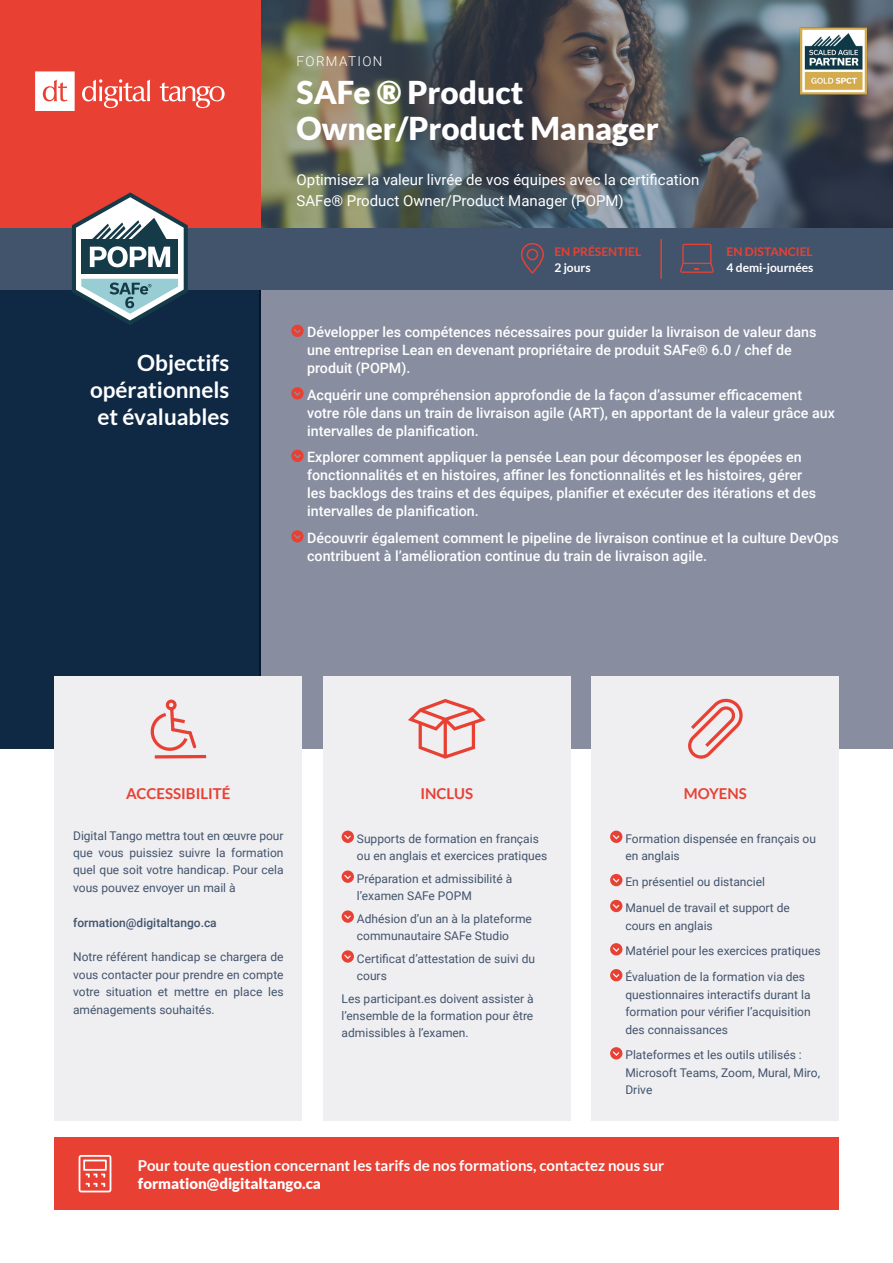
<style>
.page{position:relative;width:893px;height:1263px;background:#fff}
.page>*{position:absolute;margin:0;border:0;box-sizing:border-box;transform-origin:0 0}
.t1{font:900 31.5px/36px "Lato";color:#fff}
.t2{font:700 22.5px/27px "Lato";color:#fff;text-align:right}
.t3{font:15px/21px "Roboto";color:#fff}
.t4{font:700 15px "Lato";color:#fff}
.t5{font:700 15px "Lato";color:#e84033}
.t6{font:900 15px "Lato";color:#fff}
.t7{font:500 14.25px/18px "Roboto";color:#fff}
.t8{font:300 13.5px "Roboto";letter-spacing:.1em;color:#fff}
.t9{font:12px/17.4px "Roboto";color:#42546c}
.t10{font:500 12px "Roboto";color:#42546c}
.t11{font:700 12px "Lato";color:#e84133}
.t12{font:700 12px "Lato";color:#fff}
</style>
<div class="page">
<div style="left:0;top:259px;width:260px;height:489px;background:#0f2945"></div>
<div style="left:259px;top:274px;width:634px;height:474px;background:#888ea0"></div>
<img style="left:260px;top:0;width:633px;height:228px">
<div style="left:0;top:0;width:260px;height:228px;background:#e84133"></div>
<svg style="left:82px;top:79px;width:68px;height:29px"></svg>
<svg style="left:160px;top:82px;width:65px;height:26px"></svg>
<svg style="left:35px;top:71px;width:40px;height:40px;background:#fbe6e4"></svg>
<div style="left:0;top:228px;width:893px;height:62px;background:#42546c"></div>
<svg style="left:291px;top:325px;width:13px;height:12px"></svg>
<svg style="left:291px;top:387px;width:13px;height:12px"></svg>
<svg style="left:291px;top:450px;width:13px;height:12px"></svg>
<svg style="left:291px;top:530px;width:13px;height:12px"></svg>
<svg style="left:72px;top:192px;width:116px;height:133px"></svg>
<div style="left:55px;top:676px;width:247px;height:444px;background:#efeef1"></div>
<div style="left:323px;top:676px;width:247px;height:444px;background:#efeef1"></div>
<div style="left:592px;top:676px;width:247px;height:444px;background:#efeef1"></div>
<div style="left:54px;top:1137px;width:785px;height:73px;background:#e84033"></div>
<svg style="left:342px;top:831px;width:12px;height:12px"></svg>
<svg style="left:342px;top:870px;width:12px;height:13px"></svg>
<svg style="left:342px;top:910px;width:12px;height:13px"></svg>
<svg style="left:342px;top:950px;width:12px;height:13px"></svg>
<svg style="left:610px;top:831px;width:12px;height:12px"></svg>
<svg style="left:610px;top:874px;width:12px;height:12px"></svg>
<svg style="left:610px;top:900px;width:12px;height:12px"></svg>
<svg style="left:610px;top:943px;width:12px;height:12px"></svg>
<svg style="left:610px;top:969px;width:12px;height:12px"></svg>
<svg style="left:610px;top:1047px;width:12px;height:12px"></svg>
<svg style="left:688px;top:698px;width:55px;height:61px"></svg>
<svg style="left:408px;top:699px;width:78px;height:60px"></svg>
<hr style="left:155px;top:755px;width:51px;height:3px;background:#e84033">
<svg style="left:150px;top:699px;width:46px;height:52px"></svg>
<svg style="left:79px;top:1155px;width:32px;height:37px"></svg>
<svg style="left:520px;top:243px;width:24px;height:31px"></svg>
<svg style="left:680px;top:244px;width:34px;height:29px"></svg>
<hr style="left:660px;top:239px;width:2px;height:40px;background:#e84133">
<img style="left:797px;top:25px;width:73px;height:72px">
<p class="t8" style="left:297px;top:52px;width:87px">FORMATION</p>
<h1 class="t1" style="left:297px;top:74px;width:364px">SAFe ® Product<br>Owner/Product Manager</h1>
<p class="t3" style="left:297px;top:168px;width:404px">Optimisez la valeur livrée de vos équipes avec la certification<br>SAFe® Product Owner/Product Manager (POPM)</p>
<h2 class="t2" style="left:90px;top:349px;width:141px">Objectifs opérationnels et évaluables</h2>
<p class="t11" style="left:554px;top:245px;width:88px">EN PRÉSENTIEL</p>
<p class="t11" style="left:727px;top:245px;width:88px">EN DISTANCIEL</p>
<p class="t12" style="left:554px;top:260px;width:38px">2 jours</p>
<p class="t12" style="left:727px;top:260px;width:88px">4 demi-journées</p>
<p class="t7" style="left:307px;top:322px;width:511px">Développer les compétences nécessaires pour guider la livraison de valeur dans une entreprise Lean en devenant propriétaire de produit SAFe® 6.0 / chef de produit (POPM).</p>
<p class="t7" style="left:307px;top:385px;width:529px">Acquérir une compréhension approfondie de la façon d’assumer efficacement votre rôle dans un train de livraison agile (ART), en apportant de la valeur grâce aux intervalles de planification.</p>
<p class="t7" style="left:307px;top:447px;width:510px">Explorer comment appliquer la pensée Lean pour décomposer les épopées en fonctionnalités et en histoires, affiner les fonctionnalités et les histoires, gérer les backlogs des trains et des équipes, planifier et exécuter des itérations et des intervalles de planification.</p>
<p class="t7" style="left:307px;top:528px;width:533px">Découvrir également comment le pipeline de livraison continue et la culture DevOps contribuent à l’amélioration continue du train de livraison agile.</p>
<p class="t5" style="left:126px;top:785px;width:106px">ACCESSIBILITÉ</p>
<p class="t9" style="left:73px;top:826px;width:212px;text-align:justify">Digital Tango mettra tout en œuvre pour que vous puissiez suivre la formation quel que soit votre handicap. Pour cela vous pouvez envoyer un mail à</p>
<p class="t10" style="left:73px;top:914px;width:145px">formation@digitaltango.ca</p>
<p class="t9" style="left:73px;top:948px;width:212px;text-align:justify">Notre référent handicap se chargera de vous contacter pour prendre en compte votre situation et mettre en place les aménagements souhaités.</p>
<p class="t5" style="left:420px;top:785px;width:54px">INCLUS</p>
<p class="t5" style="left:684px;top:785px;width:65px">MOYENS</p>
<p class="t9" style="left:357px;top:829px;width:192px">Supports de formation en français ou en anglais et exercices pratiques</p>
<p class="t9" style="left:357px;top:869px;width:157px">Préparation et admissibilité à l’examen SAFe POPM</p>
<p class="t9" style="left:357px;top:909px;width:176px">Adhésion d’un an à la plateforme communautaire SAFe Studio</p>
<p class="t9" style="left:357px;top:949px;width:180px">Certificat d’attestation de suivi du cours</p>
<p class="t9" style="left:342px;top:989px;width:194px;text-align:justify">Les participant.es doivent assister à l’ensemble de la formation pour être admissibles à l’examen.</p>
<p class="t9" style="left:625px;top:829px;width:192px">Formation dispensée en français ou en anglais</p>
<p class="t9" style="left:625px;top:868px;width:166px;line-height:26px">En présentiel ou distanciel<br>Manuel de travail et support de</p>
<p class="t9" style="left:625px;top:912px;width:197px;line-height:26px">cours en anglais<br>Matériel pour les exercices pratiques<br>Évaluation de la formation via des</p>
<p class="t9" style="left:625px;top:985px;width:187px;text-align:justify">questionnaires interactifs durant la formation pour vérifier l’acquisition des connaissances</p>
<p class="t9" style="left:625px;top:1046px;width:196px">Plateformes et les outils utilisés :<br>Microsoft Teams, Zoom, Mural, Miro,<br>Drive</p>
<p class="t4" style="left:138px;top:1157px;width:528px">Pour toute question concernant les tarifs de nos formations, contactez nous sur</p>
<p class="t6" style="left:138px;top:1175px;width:185px">formation@digitaltango.ca</p>
</div>
